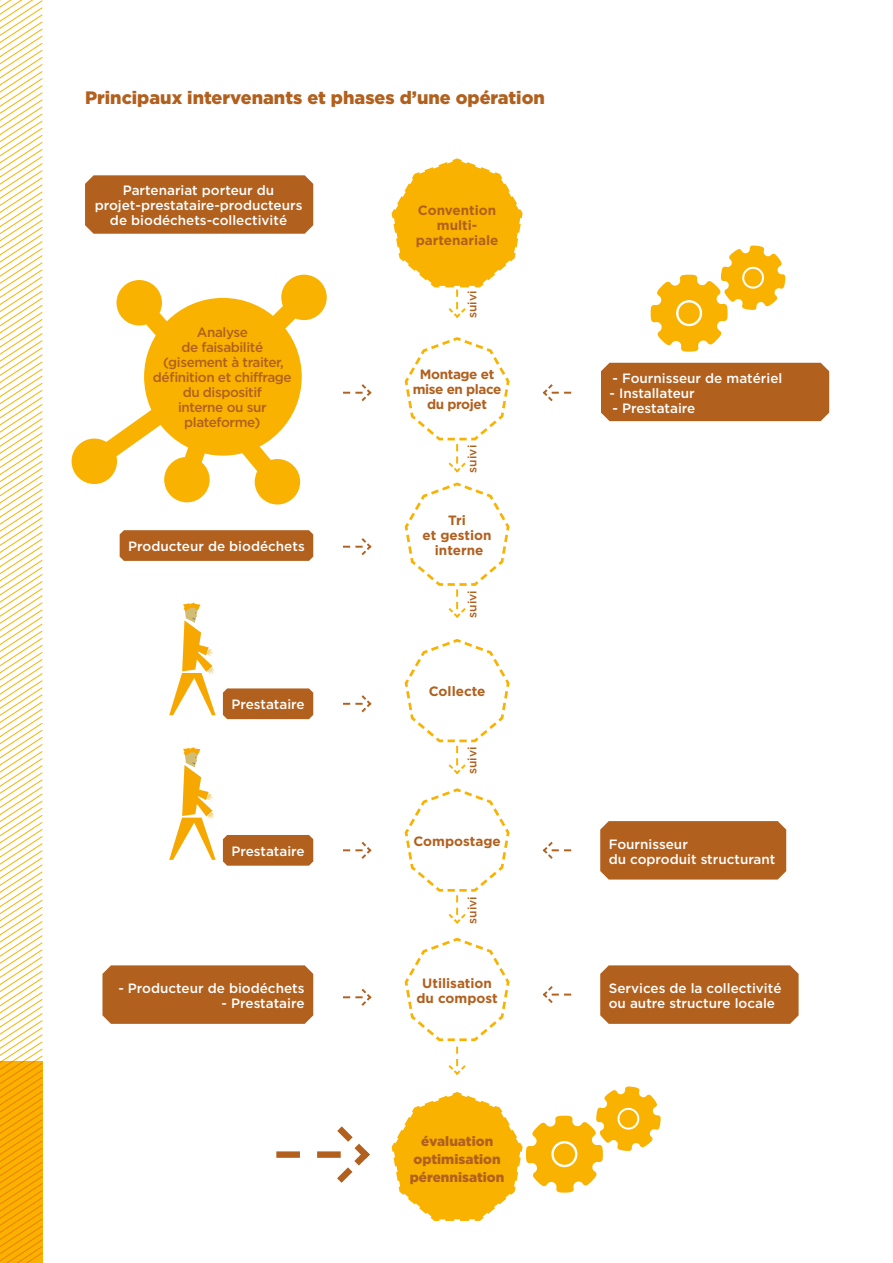
<style>
.page{position:relative;width:893px;height:1263px;background:#fff}
.page>*{position:absolute;margin:0;border:0;box-sizing:border-box;transform-origin:0 0}
.t1{font:900 18px "Gotham HTF";color:#b1601e}
.t2{font:500 13.5px/15px "Gotham HTF";color:#fff}
.t3{font:500 13.5px/15px "Gotham HTF";letter-spacing:-.03em;color:#b1601e;text-align:center}
.t4{font:700 13.5px/15px "Gotham HTF";color:#b1601e;text-align:center}
.t5{font:900 13.5px/18px "Gotham HTF";color:#b1601e;text-align:center}
.t6{font:700 13.5px/15px "Gotham HTF";letter-spacing:-.03em;color:#b1601e;text-align:center}
.t7{font:500 12px "Gotham HTF";color:#b1601e}
</style>
<div class="page">
<svg style="left:72px;top:275px;width:255px;height:229px"></svg>
<svg style="left:0;top:0;width:43px;height:1061px"></svg>
<svg style="left:0;top:1061px;width:43px;height:202px;background:#f7a800"></svg>
<svg style="left:391px;top:158px;width:132px;height:160px"></svg>
<svg style="left:404px;top:639px;width:106px;height:136px"></svg>
<svg style="left:404px;top:337px;width:106px;height:136px"></svg>
<svg style="left:542px;top:384px;width:29px;height:18px"></svg>
<svg style="left:542px;top:841px;width:29px;height:18px"></svg>
<svg style="left:542px;top:986px;width:29px;height:17px"></svg>
<svg style="left:343px;top:384px;width:29px;height:18px"></svg>
<svg style="left:343px;top:538px;width:29px;height:18px"></svg>
<svg style="left:343px;top:695px;width:29px;height:18px"></svg>
<svg style="left:343px;top:842px;width:29px;height:17px"></svg>
<svg style="left:276px;top:1126px;width:94px;height:57px"></svg>
<svg style="left:343px;top:988px;width:29px;height:18px"></svg>
<svg style="left:404px;top:788px;width:106px;height:136px"></svg>
<svg style="left:404px;top:937px;width:106px;height:138px"></svg>
<svg style="left:404px;top:482px;width:106px;height:136px"></svg>
<div style="left:601px;top:363px;width:228px;height:58px;background:#b1601e"></div>
<div style="left:85px;top:175px;width:228px;height:59px;background:#b1601e"></div>
<div style="left:120px;top:530px;width:193px;height:31px;background:#b1601e"></div>
<div style="left:223px;top:688px;width:90px;height:31px;background:#b1601e"></div>
<div style="left:223px;top:835px;width:90px;height:31px;background:#b1601e"></div>
<div style="left:102px;top:965px;width:211px;height:59px;background:#b1601e"></div>
<div style="left:600px;top:965px;width:199px;height:59px;background:#b1601e"></div>
<div style="left:600px;top:821px;width:186px;height:58px;background:#b1601e"></div>
<div style="left:144px;top:298px;width:158px;height:158px;background:#f9b200;border-radius:50%"></div>
<svg style="left:650px;top:245px;width:135px;height:107px"></svg>
<svg style="left:391px;top:1086px;width:270px;height:135px"></svg>
<svg style="left:169px;top:602px;width:47px;height:113px"></svg>
<svg style="left:169px;top:747px;width:47px;height:113px"></svg>
<h1 class="t1" style="left:85px;top:87px;width:461px">Principaux intervenants et phases d’une opération</h1>
<p class="t2" style="left:95px;top:183px;width:209px;text-align:center">Partenariat porteur du projet-prestataire-producteurs de biodéchets-collectivité</p>
<p class="t3" style="left:153px;top:325px;width:140px">Analyse<br>de faisabilité (gisement à traiter, définition et chiffrage du dispositif<br>interne ou sur plateforme)</p>
<p class="t2" style="left:128px;top:539px;width:178px">Producteur de biodéchets</p>
<p class="t2" style="left:231px;top:697px;width:75px">Prestataire</p>
<p class="t2" style="left:231px;top:843px;width:75px">Prestataire</p>
<p class="t2" style="left:118px;top:980px;width:188px">- Producteur de biodéchets</p>
<p class="t2" style="left:222px;top:995px;width:84px">- Prestataire</p>
<p class="t4" style="left:416px;top:203px;width:84px">Convention multi&shy;partenariale</p>
<p class="t7" style="left:465px;top:318px;width:29px;rotate:-90deg">suivi</p>
<p class="t6" style="left:413px;top:367px;width:90px">Montage et mise en place du projet</p>
<p class="t7" style="left:465px;top:472px;width:29px;rotate:-90deg">suivi</p>
<p class="t4" style="left:423px;top:512px;width:71px">Tri<br>et gestion interne</p>
<p class="t7" style="left:465px;top:618px;width:29px;rotate:-90deg">suivi</p>
<p class="t4" style="left:429px;top:684px;width:58px">Collecte</p>
<p class="t7" style="left:465px;top:774px;width:29px;rotate:-90deg">suivi</p>
<p class="t4" style="left:413px;top:833px;width:89px">Compostage</p>
<p class="t7" style="left:465px;top:924px;width:29px;rotate:-90deg">suivi</p>
<p class="t4" style="left:416px;top:975px;width:83px">Utilisation du compost</p>
<p class="t5" style="left:410px;top:1132px;width:96px">évaluation optimisation pérennisation</p>
<p class="t2" style="left:612px;top:370px;width:171px">- Fournisseur de matériel</p>
<p class="t2" style="left:609px;top:385px;width:87px">- Installateur</p>
<p class="t2" style="left:612px;top:400px;width:84px">- Prestataire</p>
<p class="t2" style="left:609px;top:836px;width:168px">Fournisseur<br>du coproduit structurant</p>
<p class="t2" style="left:609px;top:980px;width:174px">Services de la collectivité ou autre structure locale</p>
</div>
